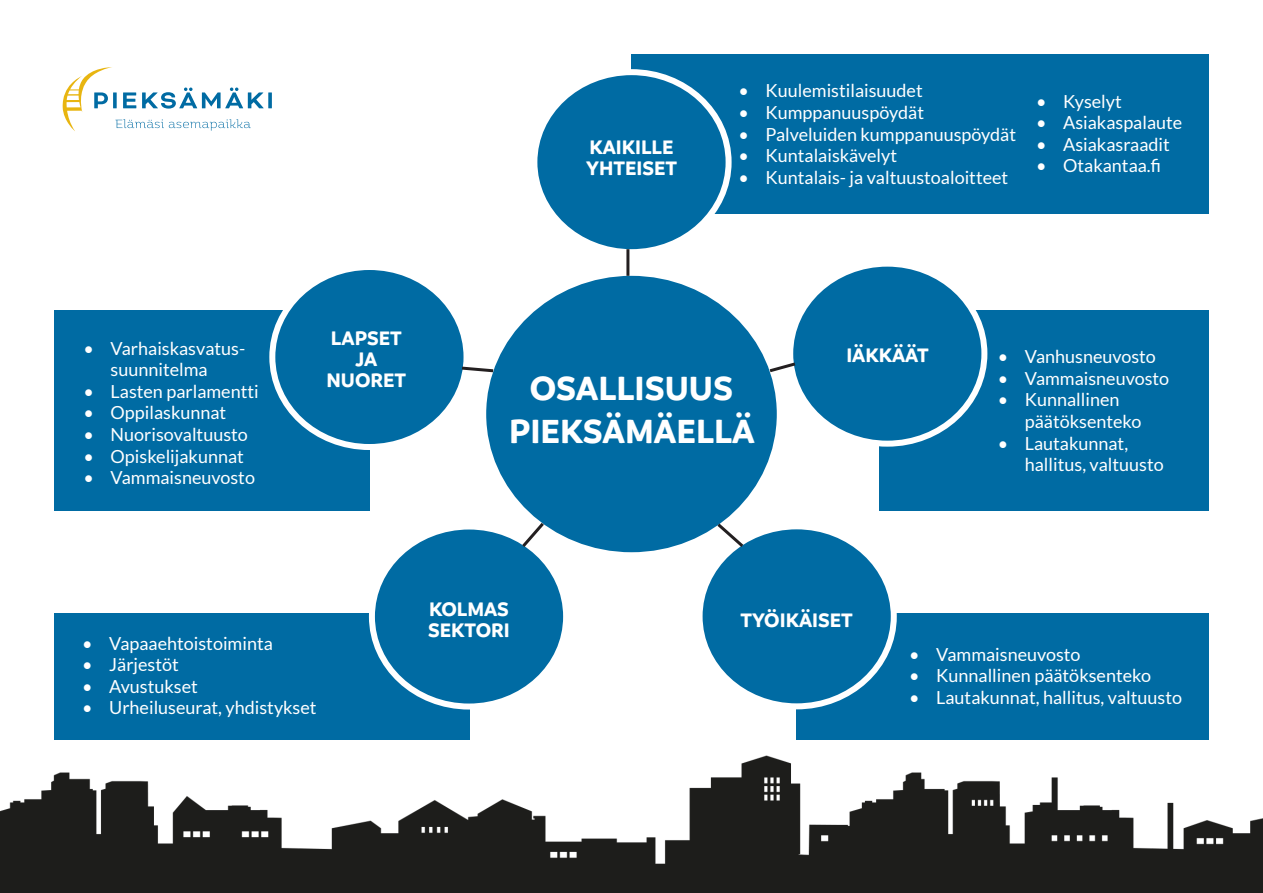
<style>
.page{position:relative;width:1263px;height:893px;background:#fff}
.page>*{position:absolute;margin:0;border:0;box-sizing:border-box;transform-origin:0 0}
.t1{font:700 36px "Branding";color:#fff}
.t2{font:700 21px/21px "Branding";color:#fff}
.t3{font:18px/21.6px "Lato";color:#fff}
</style>
<div class="page">
<div style="left:54px;top:310px;width:315px;height:201px;background:#006ba3"></div>
<div style="left:797px;top:613px;width:412px;height:127px;background:#006ba3"></div>
<div style="left:54px;top:613px;width:415px;height:127px;background:#006ba3"></div>
<div style="left:631px;top:54px;width:578px;height:159px;background:#006ba3"></div>
<div style="left:880px;top:310px;width:329px;height:201px;background:#006ba3"></div>
<img style="left:0;top:702px;width:1263px;height:191px">
<div style="left:486px;top:276px;width:291px;height:276px;background:#006ba3;border-radius:50%"></div>
<div style="left:272px;top:267px;width:194px;height:180px;background:#006ba3;border-radius:50%"></div>
<div style="left:269px;top:264px;width:200px;height:186px;border:6px solid #fff;border-radius:50%"></div>
<div style="left:372px;top:526px;width:194px;height:180px;background:#006ba3;border-radius:50%"></div>
<div style="left:369px;top:523px;width:200px;height:186px;border:6px solid #fff;border-radius:50%"></div>
<div style="left:700px;top:526px;width:194px;height:180px;background:#006ba3;border-radius:50%"></div>
<div style="left:697px;top:523px;width:200px;height:186px;border:6px solid #fff;border-radius:50%"></div>
<div style="left:790px;top:264px;width:194px;height:180px;background:#006ba3;border-radius:50%"></div>
<div style="left:787px;top:261px;width:200px;height:186px;border:6px solid #fff;border-radius:50%"></div>
<div style="left:534px;top:72px;width:195px;height:180px;background:#006ba3;border-radius:50%"></div>
<div style="left:531px;top:69px;width:201px;height:186px;border:6px solid #fff;border-radius:50%"></div>
<hr style="left:626px;top:249px;width:3px;height:27px;background:#231f20">
<svg style="left:62px;top:67px;width:210px;height:64px"></svg>
<svg style="left:460px;top:365px;width:36px;height:9px"></svg>
<svg style="left:714px;top:520px;width:32px;height:30px"></svg>
<svg style="left:519px;top:520px;width:28px;height:30px"></svg>
<svg style="left:766px;top:360px;width:30px;height:14px"></svg>
<p class="t2" style="left:586px;top:137px;width:93px">KAIKILLE<br>YHTEISET</p>
<p class="t3" style="left:738px;top:80px;width:186px">• Kuulemistilaisuudet</p>
<p class="t3" style="left:738px;top:102px;width:187px">• Kumppanuuspöydät</p>
<p class="t3" style="left:738px;top:123px;width:279px">• Palveluiden kumppanuuspöydät</p>
<p class="t3" style="left:738px;top:145px;width:160px">• Kuntalaiskävelyt</p>
<p class="t3" style="left:738px;top:166px;width:271px">• Kuntalais- ja valtuustoaloitteet</p>
<p class="t3" style="left:1036px;top:90px;width:87px">• Kyselyt</p>
<p class="t3" style="left:1036px;top:112px;width:148px">• Asiakaspalaute</p>
<p class="t3" style="left:1036px;top:133px;width:135px">• Asiakasraadit</p>
<p class="t3" style="left:1036px;top:155px;width:126px">• Otakantaa.fi</p>
<p class="t3" style="left:84px;top:337px;width:163px;text-align:center">• Varhaiskasvatus&shy;suunnitelma</p>
<p class="t3" style="left:84px;top:380px;width:177px">• Lasten parlamentti</p>
<p class="t3" style="left:84px;top:402px;width:144px">• Oppilaskunnat</p>
<p class="t3" style="left:84px;top:424px;width:166px">• Nuorisovaltuusto</p>
<p class="t3" style="left:84px;top:445px;width:162px">• Opiskelijakunnat</p>
<p class="t3" style="left:84px;top:467px;width:173px">• Vammaisneuvosto</p>
<p class="t2" style="left:331px;top:327px;width:72px">LAPSET</p>
<p class="t2" style="left:355px;top:348px;width:23px">JA</p>
<p class="t2" style="left:326px;top:369px;width:81px">NUORET</p>
<p class="t1" style="left:530px;top:368px;width:205px">OSALLISUUS</p>
<p class="t1" style="left:509px;top:411px;width:247px">PIEKSÄMÄELLÄ</p>
<p class="t2" style="left:846px;top:345px;width:84px">IÄKKÄÄT</p>
<p class="t3" style="left:998px;top:346px;width:160px">• Vanhusneuvosto</p>
<p class="t3" style="left:998px;top:367px;width:173px">• Vammaisneuvosto</p>
<p class="t3" style="left:1025px;top:389px;width:118px;text-indent:-27px">• Kunnallinen päätöksenteko</p>
<p class="t3" style="left:1025px;top:432px;width:140px;text-indent:-27px">• Lautakunnat, hallitus, valtuusto</p>
<p class="t3" style="left:82px;top:632px;width:192px">• Vapaaehtoistoiminta</p>
<p class="t3" style="left:82px;top:654px;width:98px">• Järjestöt</p>
<p class="t3" style="left:82px;top:675px;width:117px">• Avustukset</p>
<p class="t3" style="left:82px;top:697px;width:236px">• Urheiluseurat, yhdistykset</p>
<p class="t2" style="left:429px;top:598px;width:81px">KOLMAS</p>
<p class="t2" style="left:428px;top:619px;width:83px">SEKTORI</p>
<p class="t2" style="left:740px;top:610px;width:114px">TYÖIKÄISET</p>
<p class="t3" style="left:909px;top:643px;width:173px">• Vammaisneuvosto</p>
<p class="t3" style="left:909px;top:665px;width:243px">• Kunnallinen päätöksenteko</p>
<p class="t3" style="left:909px;top:686px;width:274px">• Lautakunnat, hallitus, valtuusto</p>
</div>
